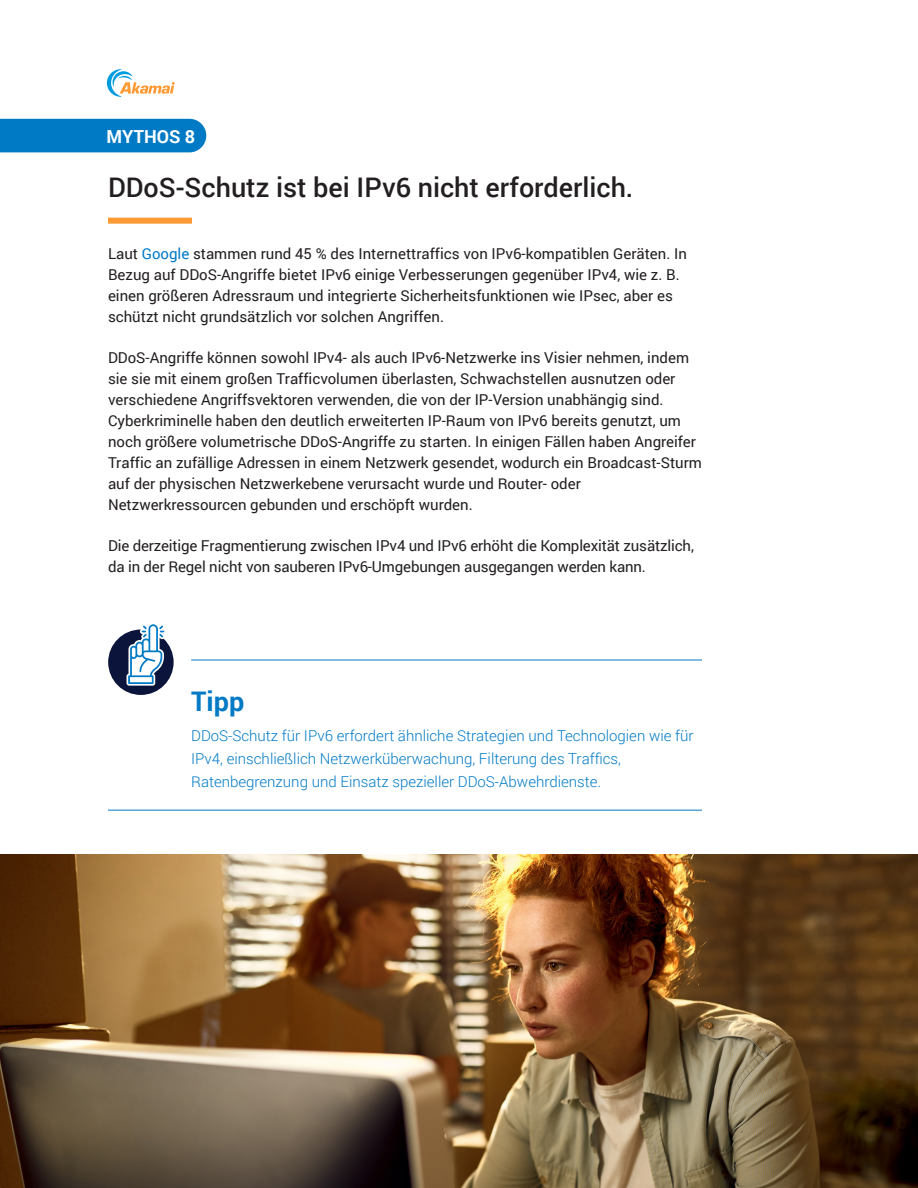
<style>
.page{position:relative;width:918px;height:1188px;background:#fff}
.page>*{position:absolute;margin:0;border:0;box-sizing:border-box;transform-origin:0 0}
.H1_-_Orange_bar{font:500 27px "Roboto";color:#231f20}
.Body{font:700 27px "Roboto";color:#017ac6}
.t1{font:700 18px "Roboto";color:#fff}
.Body-2{font:15px/21px "Roboto";color:#231f20}
.Body-3{font:300 15px/23.2px "Roboto";color:#017ac6}
.s1{color:#017ac6}
</style>
<div class="page">
<svg style="left:107px;top:69px;width:68px;height:28px"></svg>
<div style="left:0;top:119px;width:206px;height:33px;background:#017ac6"></div>
<svg style="left:108px;top:218px;width:84px;height:6px"></svg>
<hr style="left:191px;top:660px;width:511px;height:1px;background:#017ac6">
<hr style="left:108px;top:810px;width:594px;height:1px;background:#017ac6">
<svg style="left:108px;top:624px;width:66px;height:71px"></svg>
<img style="left:0;top:854px;width:918px;height:334px">
<p class="t1" style="left:106px;top:124px;width:90px">MYTHOS 8</p>
<p class="H1_-_Orange_bar" style="left:108px;top:169px;width:527px">DDoS-Schutz ist bei IPv6 nicht erforderlich.</p>
<p class="Body-2" style="left:108px;top:242px;width:580px">Laut <span class="s1">Google</span> stammen rund 45 % des Internettraffics von IPv6-kompatiblen Geräten. In Bezug auf DDoS-Angriffe bietet IPv6 einige Verbesserungen gegenüber IPv4, wie z. B. einen größeren Adressraum und integrierte Sicherheitsfunktionen wie IPsec, aber es schützt nicht grundsätzlich vor solchen Angriffen.</p>
<p class="Body-2" style="left:108px;top:347px;width:596px">DDoS-Angriffe können sowohl IPv4- als auch IPv6-Netzwerke ins Visier nehmen, indem sie sie mit einem großen Trafficvolumen überlasten, Schwachstellen ausnutzen oder verschiedene Angriffsvektoren verwenden, die von der IP-Version unabhängig sind.<br>Cyberkriminelle haben den deutlich erweiterten IP-Raum von IPv6 bereits genutzt, um noch größere volumetrische DDoS-Angriffe zu starten. In einigen Fällen haben Angreifer Traffic an zufällige Adressen in einem Netzwerk gesendet, wodurch ein Broadcast-Sturm auf der physischen Netzwerkebene verursacht wurde und Router- oder Netzwerkressourcen gebunden und erschöpft wurden.</p>
<p class="Body-2" style="left:108px;top:535px;width:587px">Die derzeitige Fragmentierung zwischen IPv4 und IPv6 erhöht die Komplexität zusätzlich, da in der Regel nicht von sauberen IPv6-Umgebungen ausgegangen werden kann.</p>
<p class="Body" style="left:191px;top:682px;width:55px">Tipp</p>
<p class="Body-3" style="left:191px;top:724px;width:504px">DDoS-Schutz für IPv6 erfordert ähnliche Strategien und Technologien wie für<br>IPv4, einschließlich Netzwerküberwachung, Filterung des Traffics,<br>Ratenbegrenzung und Einsatz spezieller DDoS-Abwehrdienste.</p>
</div>
